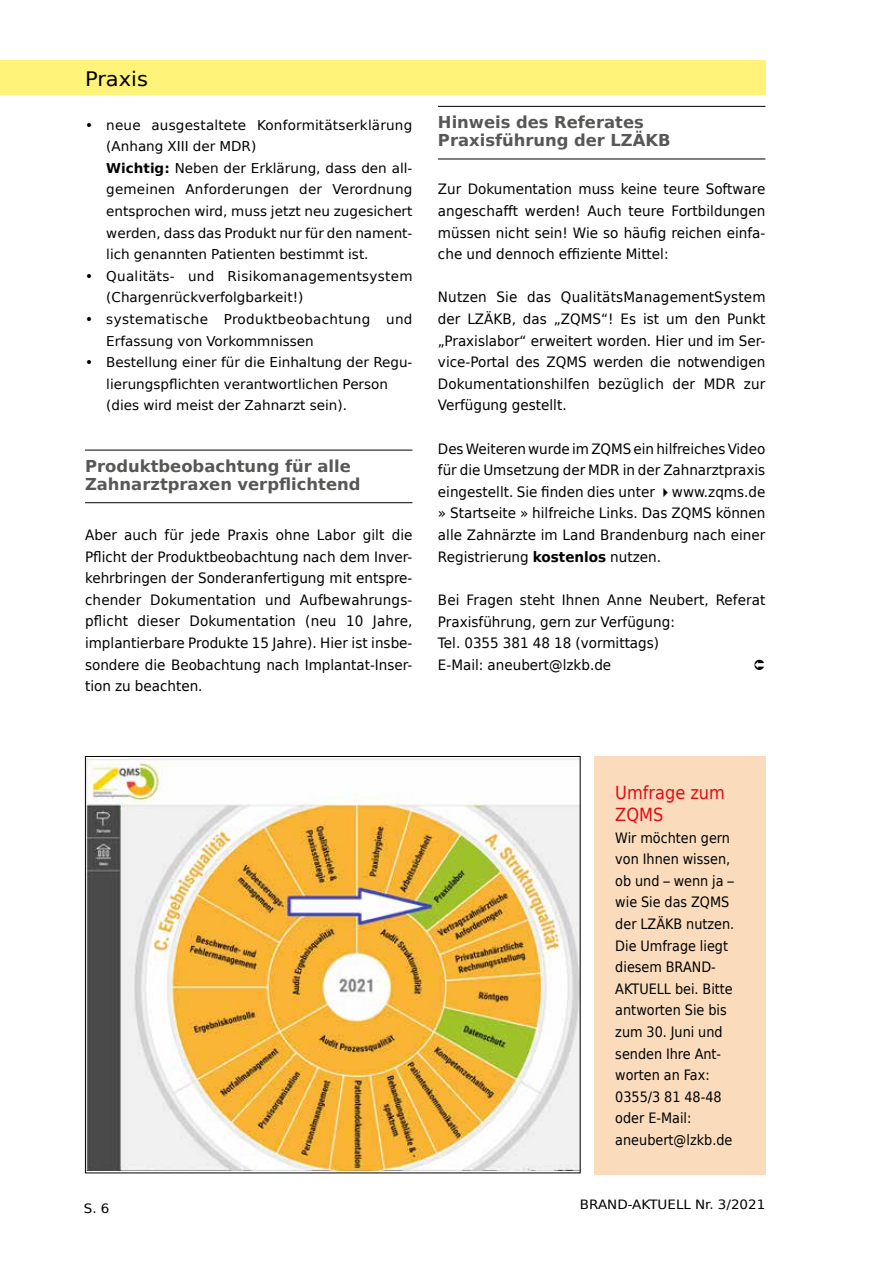
<style>
.page{position:relative;width:893px;height:1263px;background:#fff}
.page>*{position:absolute;margin:0;border:0;box-sizing:border-box;transform-origin:0 0}
.t1{font:19.95px "Bitstream Vera Sans";color:#000;scale:1.05 1}
.t2{font:18px/21.6px "Bitstream Vera Sans";color:#e30915;scale:.9 1}
.t3{font:700 16.35px/18px "Bitstream Vera Sans";color:#575756}
.t4{font:14.25px/21.6px "Bitstream Vera Sans";color:#000;text-align:justify;scale:.95 1}
.t5{font:14.25px/21.6px "Bitstream Vera Sans";color:#000;scale:.9 1}
.t6{font:13.5px/21.6px "Bitstream Vera Sans";color:#000}
.t7{font:13.5px/21.6px "Bitstream Vera Sans";letter-spacing:.02em;color:#000}
.t8{font:13.5px/21.6px "Bitstream Vera Sans";letter-spacing:.025em;color:#000}
.t9{font:12.9px "Bitstream Vera Sans";color:#000;scale:1.05 1}
.s1{font-weight:700}
</style>
<div class="page">
<div style="left:0;top:60px;width:765px;height:34px;background:#fff379"></div>
<hr style="left:85px;top:450px;width:327px;height:1px;background:#000">
<hr style="left:85px;top:502px;width:327px;height:1px;background:#000">
<hr style="left:438px;top:106px;width:327px;height:1px;background:#000">
<hr style="left:438px;top:159px;width:327px;height:1px;background:#000">
<img style="left:87px;top:759px;width:491px;height:411px">
<div style="left:594px;top:756px;width:171px;height:419px;background:#fadcbd"></div>
<h1 class="t1" style="left:85px;top:68px;width:62px">Praxis</h1>
<p class="t6" style="left:106px;top:114px;width:308px;text-indent:-21px">• neue ausgestaltete Konformitätserklärung (Anhang XIII der MDR)<br><span class="s1">Wichtig:</span> Neben der Erklärung, dass den all&shy;gemeinen Anforderungen der Verordnung entsprochen wird, muss jetzt neu zugesichert werden, dass das Produkt nur für den nament&shy;lich genannten Patienten bestimmt ist.</p>
<p class="t7" style="left:106px;top:265px;width:308px;text-indent:-21px">• Qualitäts- und Risikomanagementsystem (Chargenrückverfolgbarkeit!)</p>
<p class="t8" style="left:106px;top:309px;width:308px;text-indent:-21px">• systematische Produktbeobachtung und<br>Erfassung von Vorkommnissen</p>
<p class="t6" style="left:106px;top:352px;width:308px;text-indent:-21px">• Bestellung einer für die Einhaltung der Regu&shy;lierungspflichten verantwortlichen Person (dies wird meist der Zahnarzt sein).</p>
<p class="t3" style="left:85px;top:457px;width:277px">Produktbeobachtung für alle<br>Zahnarztpraxen verpflichtend</p>
<p class="t4" style="left:85px;top:524px;width:346px">Aber auch für jede Praxis ohne Labor gilt die Pflicht der Produktbeobachtung nach dem Inver&shy;kehrbringen der Sonderanfertigung mit entspre&shy;chender Dokumentation und Aufbewahrungs&shy;pflicht dieser Dokumentation (neu 10 Jahre, implantierbare Produkte 15 Jahre). Hier ist insbe&shy;sondere die Beobachtung nach Implantat-Inser&shy;tion zu beachten.</p>
<p class="t3" style="left:438px;top:113px;width:234px">Hinweis des Referates<br>Praxisführung der LZÄKB</p>
<p class="t4" style="left:438px;top:179px;width:346px">Zur Dokumentation muss keine teure Software angeschafft werden! Auch teure Fortbildungen müssen nicht sein! Wie so häufig reichen einfa&shy;che und dennoch effiziente Mittel:</p>
<p class="t4" style="left:438px;top:287px;width:346px">Nutzen Sie das QualitätsManagementSystem der LZÄKB, das „ZQMS“! Es ist um den Punkt „Praxislabor“ erweitert worden. Hier und im Ser&shy;vice-Portal des ZQMS werden die notwendigen Dokumentationshilfen bezüglich der MDR zur Verfügung gestellt.</p>
<p class="t4" style="left:438px;top:438px;width:346px">Des Weiteren wurde im ZQMS ein hilfreiches Video für die Umsetzung der MDR in der Zahnarztpraxis eingestellt. Sie finden dies unter ✔www.zqms.de » Startseite » hilfreiche Links. Das ZQMS können alle Zahnärzte im Land Brandenburg nach einer Registrierung <span class="s1">kostenlos</span> nutzen.</p>
<p class="t4" style="left:438px;top:589px;width:346px;text-align:left">Bei Fragen steht Ihnen Anne Neubert, Referat Praxisführung, gern zur Verfügung:<br>Tel. 0355 381 48 18 (vormittags)<br>E-Mail: aneubert@lzkb.de</p>
<p class="t2" style="left:615px;top:782px;width:123px">Umfrage zum<br>ZQMS</p>
<p class="t5" style="left:615px;top:827px;width:134px">Wir möchten gern von Ihnen wissen, ob und – wenn ja – wie Sie das ZQMS der LZÄKB nutzen.<br>Die Umfrage liegt diesem BRAND-<br>AKTUELL bei. Bitte antworten Sie bis zum 30. Juni und senden Ihre Ant&shy;worten an Fax:<br>0355/3 81 48-48 oder E-Mail: aneubert@lzkb.de</p>
<p class="t9" style="left:84px;top:1201px;width:26px">S. 6</p>
<p class="t9" style="left:580px;top:1197px;width:178px">BRAND-AKTUELL Nr. 3/2021</p>
</div>
